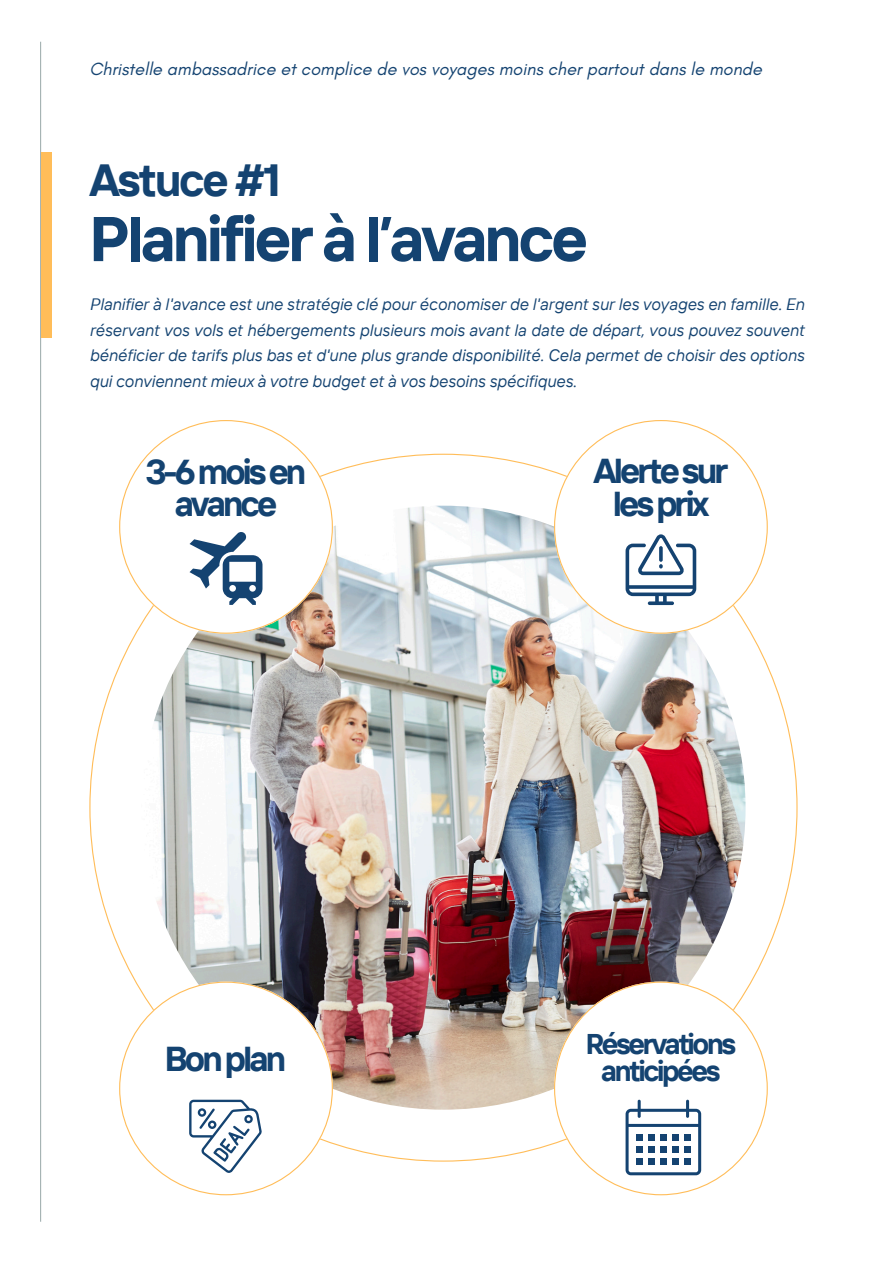
<style>
.page{position:relative;width:894px;height:1264px;background:#fff}
.page>*{position:absolute;margin:0;border:0;box-sizing:border-box;transform-origin:0 0}
.t1{font:700 63px "TT Interphases";letter-spacing:-.05em;color:#144371}
.t2{font:700 45px "TT Interphases";letter-spacing:-.05em;color:#144371}
.t3{font:700 34.5px/32.7px "TT Interphases";letter-spacing:-.085em;color:#144371;text-align:center}
.t4{font:700 28.5px/27px "TT Interphases";letter-spacing:-.085em;color:#144371;text-align:center}
.t5{font:italic 18px "Glacial Indifference";color:#144371}
.t6{font:italic 16.5px/25.8px "TT Interphases";color:#144371;text-align:justify}
</style>
<div class="page">
<svg style="left:89px;top:453px;width:708px;height:708px"></svg>
<img style="left:141px;top:505px;width:604px;height:604px;border-radius:50%">
<svg style="left:119px;top:981px;width:214px;height:214px"></svg>
<svg style="left:554px;top:981px;width:213px;height:214px"></svg>
<svg style="left:554px;top:420px;width:213px;height:213px"></svg>
<svg style="left:119px;top:420px;width:214px;height:213px"></svg>
<hr style="left:40px;top:42px;width:1px;height:1179px;background:#a4b2b2">
<div style="left:41px;top:153px;width:11px;height:185px;background:#ffbd59"></div>
<svg style="left:189px;top:531px;width:73px;height:73px"></svg>
<svg style="left:625px;top:534px;width:71px;height:71px"></svg>
<svg style="left:625px;top:1099px;width:75px;height:76px"></svg>
<svg style="left:189px;top:1099px;width:73px;height:73px"></svg>
<p class="t5" style="left:89px;top:57px;width:674px">Christelle ambassadrice et complice de vos voyages moins cher partout dans le monde</p>
<p class="t2" style="left:89px;top:151px;width:193px">Astuce #1</p>
<p class="t1" style="left:89px;top:198px;width:500px">Planifier à l’avance</p>
<h2 class="t6" style="left:89px;top:290px;width:716px">Planifier à l'avance est une stratégie clé pour économiser de l'argent sur les voyages en famille. En réservant vos vols et hébergements plusieurs mois avant la date de départ, vous pouvez souvent bénéficier de tarifs plus bas et d'une plus grande disponibilité. Cela permet de choisir des options qui conviennent mieux à votre budget et à vos besoins spécifiques.</h2>
<h1 class="t3" style="left:146px;top:454px;width:162px">3-6moisen avance</h1>
<p class="t3" style="left:165px;top:1041px;width:123px">Bonplan</p>
<p class="t3" style="left:593px;top:454px;width:136px">Alertesur lesprix</p>
<h2 class="t4" style="left:585px;top:1029px;width:152px">Réservations anticipées</h2>
</div>
